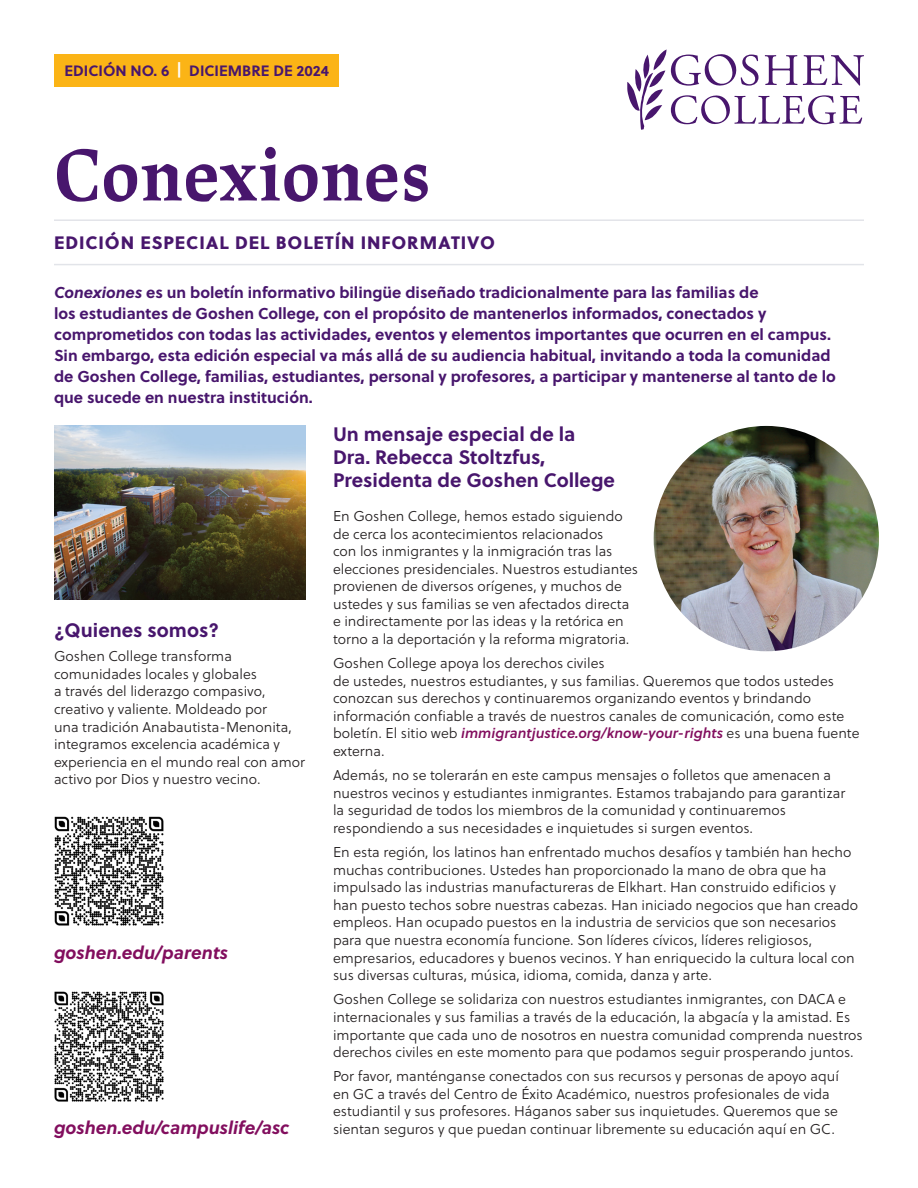
<style>
.page{position:relative;width:918px;height:1188px;background:#fff}
.page>*{position:absolute;margin:0;border:0;box-sizing:border-box;transform-origin:0 0}
.t1{font:700 75px "Lapture Display";letter-spacing:-.005em;color:#48166d}
.t2{font:700 19.5px/23.4px "Soleil";color:#48166d}
.t3{font:italic 700 18px "Soleil";color:#820e5e}
.t4{font:18px "Soleil Xb";letter-spacing:.05em;color:#48166d}
.t5{font:700 15.75px/21px "Soleil";color:#48166d}
.t6{font:700 15px "Soleil";color:#48166d}
.t7{font:14.25px/17.5px "Soleil Lt";color:#231f20}
.s1{color:#fff}
.s2{font-style:italic}
.s3{font-family:"Soleil Sb";font-style:italic;color:#820e5e}
</style>
<div class="page">
<svg style="left:627px;top:50px;width:237px;height:80px"></svg>
<hr style="left:54px;top:219px;width:810px;height:2px;background:#e2e4e9">
<hr style="left:54px;top:264px;width:810px;height:1px;background:#e2e4e9">
<div style="left:54px;top:54px;width:284px;height:32px;background:#fbb416"></div>
<img style="left:54px;top:426px;width:252px;height:174px">
<img style="left:654px;top:426px;width:225px;height:225px;border-radius:113px">
<img style="left:54px;top:991px;width:110px;height:111px">
<img style="left:54px;top:816px;width:110px;height:110px">
<p class="t6" style="left:64px;top:59px;width:266px">EDICIÓN NO. 6 <span class="s1">|</span> DICIEMBRE DE 2024</p>
<p class="t1" style="left:54px;top:131px;width:379px">Conexiones</p>
<p class="t4" style="left:54px;top:228px;width:443px">EDICIÓN ESPECIAL DEL BOLETÍN INFORMATIVO</p>
<p class="t5" style="left:54px;top:281px;width:783px"><span class="s2">Conexiones</span> es un boletín informativo bilingüe diseñado tradicionalmente para las familias de<br>los estudiantes de Goshen College, con el propósito de mantenerlos informados, conectados y comprometidos con todas las actividades, eventos y elementos importantes que ocurren en el campus.<br>Sin embargo, esta edición especial va más allá de su audiencia habitual, invitando a toda la comunidad de Goshen College, familias, estudiantes, personal y profesores, a participar y mantenerse al tanto de lo que sucede en nuestra institución.</p>
<p class="t2" style="left:54px;top:617px;width:167px">¿Quienes somos?</p>
<p class="t7" style="left:54px;top:647px;width:253px">Goshen College transforma comunidades locales y globales<br>a través del liderazgo compasivo, creativo y valiente. Moldeado por<br>una tradición Anabautista-Menonita, integramos excelencia académica y experiencia en el mundo real con amor activo por Dios y nuestro vecino.</p>
<p class="t3" style="left:54px;top:938px;width:176px">goshen.edu/parents</p>
<p class="t3" style="left:54px;top:1114px;width:237px">goshen.edu/campuslife/asc</p>
<p class="t2" style="left:333px;top:421px;width:284px">Un mensaje especial de la<br>Dra. Rebecca Stoltzfus,<br>Presidenta de Goshen College</p>
<p class="t7" style="left:333px;top:507px;width:307px">En Goshen College, hemos estado siguiendo de cerca los acontecimientos relacionados<br>con los inmigrantes y la inmigración tras las elecciones presidenciales. Nuestros estudiantes provienen de diversos orígenes, y muchos de ustedes y sus familias se ven afectados directa e indirectamente por las ideas y la retórica en torno a la deportación y la reforma migratoria.</p>
<p class="t7" style="left:333px;top:654px;width:528px">Goshen College apoya los derechos civiles<br>de ustedes, nuestros estudiantes, y sus familias. Queremos que todos ustedes conozcan sus derechos y continuaremos organizando eventos y brindando información confiable a través de nuestros canales de comunicación, como este boletín. El sitio web <span class="s3">immigrantjustice.org/know-your-rights</span> es una buena fuente externa.</p>
<p class="t7" style="left:333px;top:766px;width:514px">Además, no se tolerarán en este campus mensajes o folletos que amenacen a nuestros vecinos y estudiantes inmigrantes. Estamos trabajando para garantizar la seguridad de todos los miembros de la comunidad y continuaremos respondiendo a sus necesidades e inquietudes si surgen eventos.</p>
<p class="t7" style="left:333px;top:843px;width:527px">En esta región, los latinos han enfrentado muchos desafíos y también han hecho muchas contribuciones. Ustedes han proporcionado la mano de obra que ha impulsado las industrias manufactureras de Elkhart. Han construido edificios y han puesto techos sobre nuestras cabezas. Han iniciado negocios que han creado empleos. Han ocupado puestos en la industria de servicios que son necesarios para que nuestra economía funcione. Son líderes cívicos, líderes religiosos, empresarios, educadores y buenos vecinos. Y han enriquecido la cultura local con sus diversas culturas, música, idioma, comida, danza y arte.</p>
<p class="t7" style="left:333px;top:991px;width:531px">Goshen College se solidariza con nuestros estudiantes inmigrantes, con DACA e internacionales y sus familias a través de la educación, la abgacía y la amistad. Es importante que cada uno de nosotros en nuestra comunidad comprenda nuestros derechos civiles en este momento para que podamos seguir prosperando juntos.</p>
<p class="t7" style="left:333px;top:1068px;width:508px">Por favor, manténganse conectados con sus recursos y personas de apoyo aquí en GC a través del Centro de Éxito Académico, nuestros profesionales de vida estudiantil y sus profesores. Háganos saber sus inquietudes. Queremos que se sientan seguros y que puedan continuar libremente su educación aquí en GC.</p>
</div>
